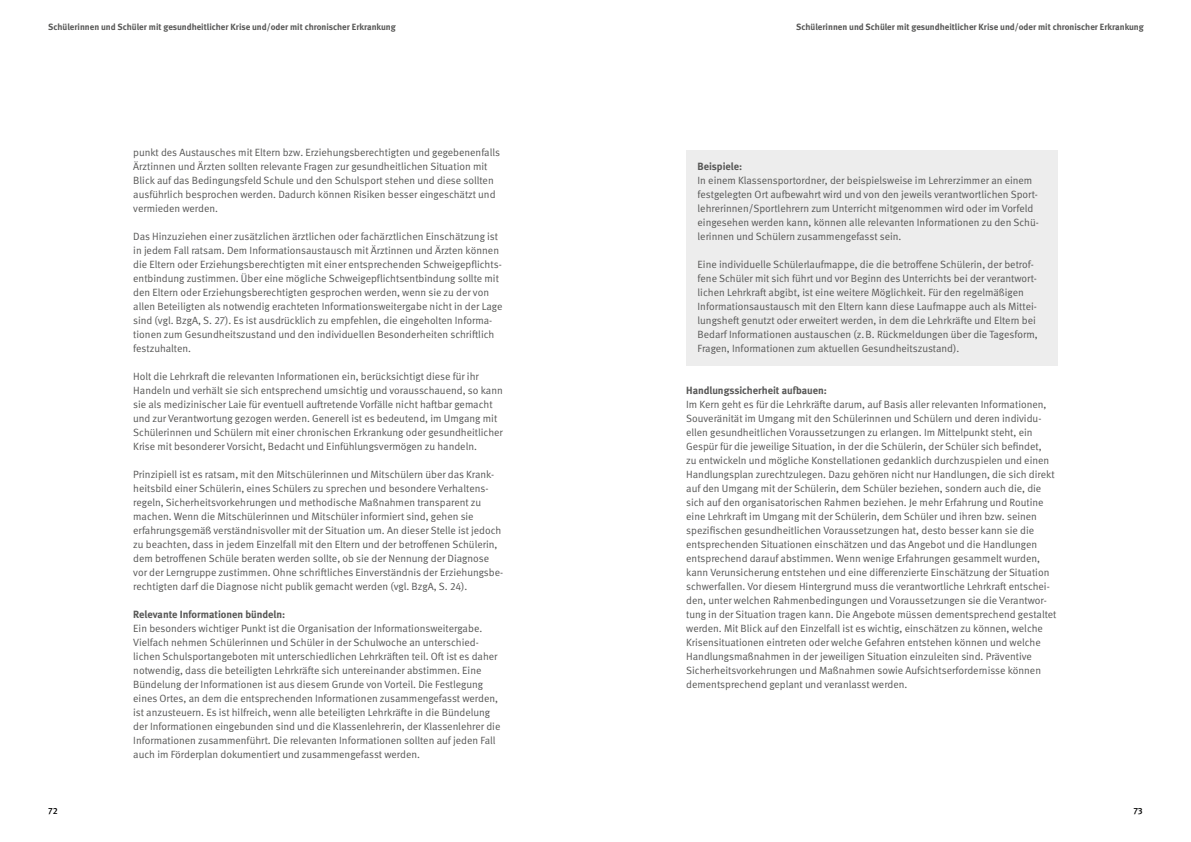
<style>
.page{position:relative;width:1191px;height:842px;background:#fff}
.page>*{position:absolute;margin:0;border:0;box-sizing:border-box;transform-origin:0 0}
.t1{font:10.5px/14px "DGUV Meta";color:#575756}
.t2{font:700 10.5px "DGUV Meta";color:#575756}
.t3{font:700 9px "DGUV Meta";color:#575756}
.t4{font:500 9px "DGUV Meta";color:#000}
</style>
<div class="page">
<div style="left:686px;top:151px;width:371px;height:215px;background:#ededed"></div>
<p class="t3" style="left:48px;top:22px;width:349px">Schülerinnen und Schüler mit gesundheitlicher Krise und/oder mit chronischer Erkrankung</p>
<p class="t3" style="left:796px;top:22px;width:349px">Schülerinnen und Schüler mit gesundheitlicher Krise und/oder mit chronischer Erkrankung</p>
<p class="t1" style="left:133px;top:146px;width:368px">punkt des Austausches mit Eltern bzw. Erziehungsberechtigten und gegebenenfalls Ärztinnen und Ärzten sollten relevante Fragen zur gesundheitlichen Situation mit Blick auf das Bedingungsfeld Schule und den Schulsport stehen und diese sollten ausführlich besprochen werden. Dadurch können Risiken besser eingeschätzt und vermieden werden.</p>
<p class="t1" style="left:133px;top:230px;width:371px">Das Hinzuziehen einer zusätzlichen ärztlichen oder fachärztlichen Einschätzung ist in jedem Fall ratsam. Dem Informationsaustausch mit Ärztinnen und Ärzten können die Eltern oder Erziehungsberechtigten mit einer entsprechenden Schweigepflichts&shy;entbindung zustimmen. Über eine mögliche Schweigepflichtsentbindung sollte mit den Eltern oder Erziehungsberechtigten gesprochen werden, wenn sie zu der von allen Beteiligten als notwendig erachteten Informationsweitergabe nicht in der Lage sind (vgl. BzgA, S. 27). Es ist ausdrücklich zu empfehlen, die eingeholten Informa&shy;tionen zum Gesundheitszustand und den individuellen Besonderheiten schriftlich festzuhalten.</p>
<p class="t1" style="left:133px;top:370px;width:371px">Holt die Lehrkraft die relevanten Informationen ein, berücksichtigt diese für ihr Handeln und verhält sie sich entsprechend umsichtig und vorausschauend, so kann sie als medizinischer Laie für eventuell auftretende Vorfälle nicht haftbar gemacht und zur Verantwortung gezogen werden. Generell ist es bedeutend, im Umgang mit Schülerinnen und Schülern mit einer chronischen Erkrankung oder gesundheitlicher Krise mit besonderer Vorsicht, Bedacht und Einfühlungsvermögen zu handeln.</p>
<p class="t1" style="left:133px;top:468px;width:371px">Prinzipiell ist es ratsam, mit den Mitschülerinnen und Mitschülern über das Krank&shy;heitsbild einer Schülerin, eines Schülers zu sprechen und besondere Verhaltens&shy;regeln, Sicherheitsvorkehrungen und methodische Maßnahmen transparent zu machen. Wenn die Mitschülerinnen und Mitschüler informiert sind, gehen sie erfahrungsgemäß verständnisvoller mit der Situation um. An dieser Stelle ist jedoch zu beachten, dass in jedem Einzelfall mit den Eltern und der betroffenen Schülerin, dem betroffenen Schüle beraten werden sollte, ob sie der Nennung der Diagnose vor der Lerngruppe zustimmen. Ohne schriftliches Einverständnis der Erziehungsbe&shy;rechtigten darf die Diagnose nicht publik gemacht werden (vgl. BzgA, S. 24).</p>
<p class="t2" style="left:133px;top:608px;width:154px">Relevante Informationen bündeln:</p>
<p class="t1" style="left:133px;top:622px;width:369px">Ein besonders wichtiger Punkt ist die Organisation der Informationsweitergabe.<br>Vielfach nehmen Schülerinnen und Schüler in der Schulwoche an unterschied&shy;lichen Schulsportangeboten mit unterschiedlichen Lehrkräften teil. Oft ist es daher notwendig, dass die beteiligten Lehrkräfte sich untereinander abstimmen. Eine Bündelung der Informationen ist aus diesem Grunde von Vorteil. Die Festlegung eines Ortes, an dem die entsprechenden Informationen zusammengefasst werden, ist anzusteuern. Es ist hilfreich, wenn alle beteiligten Lehrkräfte in die Bündelung der Informationen eingebunden sind und die Klassenlehrerin, der Klassenlehrer die Informationen zusammenführt. Die relevanten Informationen sollten auf jeden Fall auch im Förderplan dokumentiert und zusammengefasst werden.</p>
<p class="t2" style="left:697px;top:160px;width:46px">Beispiele:</p>
<p class="t1" style="left:697px;top:174px;width:343px">In einem Klassensportordner, der beispielsweise im Lehrerzimmer an einem festgelegten Ort aufbewahrt wird und von den jeweils verantwortlichen Sport&shy;lehrerinnen/Sportlehrern zum Unterricht mitgenommen wird oder im Vorfeld eingesehen werden kann, können alle relevanten Informationen zu den Schü&shy;lerinnen und Schülern zusammengefasst sein.</p>
<p class="t1" style="left:697px;top:258px;width:342px">Eine individuelle Schülerlaufmappe, die die betroffene Schülerin, der betrof&shy;fene Schüler mit sich führt und vor Beginn des Unterrichts bei der verantwort&shy;lichen Lehrkraft abgibt, ist eine weitere Möglichkeit. Für den regelmäßigen Informationsaustausch mit den Eltern kann diese Laufmappe auch als Mittei&shy;lungsheft genutzt oder erweitert werden, in dem die Lehrkräfte und Eltern bei Bedarf Informationen austauschen (z.B. Rückmeldungen über die Tagesform, Fragen, Informationen zum aktuellen Gesundheitszustand).</p>
<p class="t2" style="left:686px;top:384px;width:142px">Handlungssicherheit aufbauen:</p>
<p class="t1" style="left:686px;top:398px;width:372px">Im Kern geht es für die Lehrkräfte darum, auf Basis aller relevanten Informationen, Souveränität im Umgang mit den Schülerinnen und Schülern und deren individu&shy;ellen gesundheitlichen Voraussetzungen zu erlangen. Im Mittelpunkt steht, ein Gespür für die jeweilige Situation, in der die Schülerin, der Schüler sich befindet,<br>zu entwickeln und mögliche Konstellationen gedanklich durchzuspielen und einen Handlungsplan zurechtzulegen. Dazu gehören nicht nur Handlungen, die sich direkt auf den Umgang mit der Schülerin, dem Schüler beziehen, sondern auch die, die sich auf den organisatorischen Rahmen beziehen. Je mehr Erfahrung und Routine eine Lehrkraft im Umgang mit der Schülerin, dem Schüler und ihren bzw. seinen spezifischen gesundheitlichen Voraussetzungen hat, desto besser kann sie die entsprechenden Situationen einschätzen und das Angebot und die Handlungen entsprechend darauf abstimmen. Wenn wenige Erfahrungen gesammelt wurden, kann Verunsicherung entstehen und eine differenzierte Einschätzung der Situation schwerfallen. Vor diesem Hintergrund muss die verantwortliche Lehrkraft entschei&shy;den, unter welchen Rahmenbedingungen und Voraussetzungen sie die Verantwor&shy;tung in der Situation tragen kann. Die Angebote müssen dementsprechend gestaltet werden. Mit Blick auf den Einzelfall ist es wichtig, einschätzen zu können, welche Krisensituationen eintreten oder welche Gefahren entstehen können und welche Handlungsmaßnahmen in der jeweiligen Situation einzuleiten sind. Präventive Sicherheitsvorkehrungen und Maßnahmen sowie Aufsichtserfordernisse können dementsprechend geplant und veranlasst werden.</p>
<p class="t4" style="left:48px;top:806px;width:11px">72</p>
<p class="t4" style="left:1133px;top:806px;width:11px">73</p>
</div>
